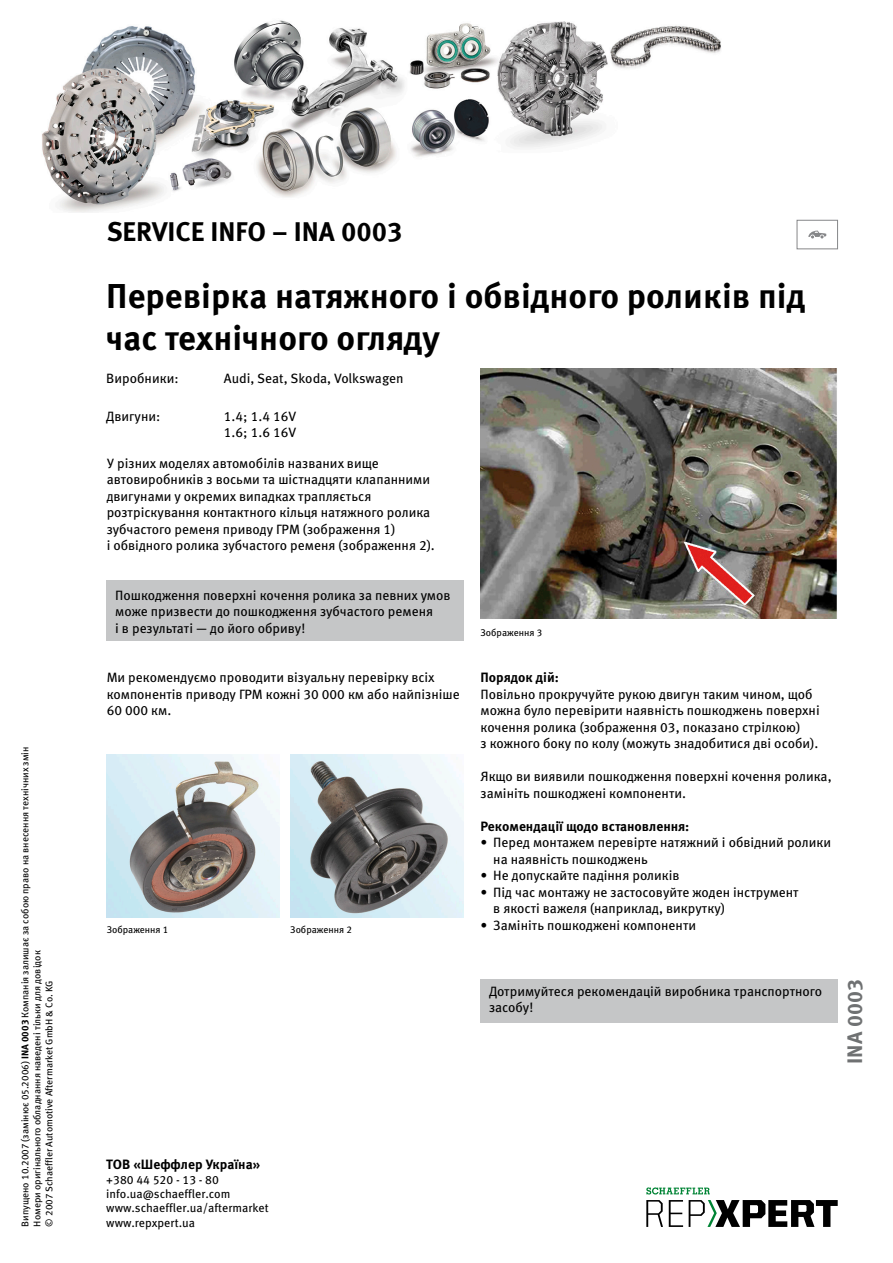
<style>
.page{position:relative;width:893px;height:1263px;background:#fff}
.page>*{position:absolute;margin:0;border:0;box-sizing:border-box;transform-origin:0 0}
.t1{font:700 34.5px/41.4px "Meta Pro";color:#000}
.t2{font:700 27px "Meta Pro";color:#000}
.t3{font:700 21px "Meta Pro";color:#6f7172}
.t4{font:13.5px/16.5px "Meta Pro";color:#000}
.t5{font:700 13.5px "Meta Pro";color:#000}
.t6{font:12px/14.4px "Meta Pro";color:#000}
.t7{font:9.75px/12px "Meta Pro";color:#000}
.s1{font-weight:700}
</style>
<div class="page">
<div style="left:107px;top:580px;width:357px;height:61px;background:#c5c6c7"></div>
<div style="left:480px;top:979px;width:358px;height:44px;background:#c5c6c7"></div>
<div style="left:797px;top:220px;width:41px;height:29px;border:1px solid #868789"></div>
<svg style="left:808px;top:231px;width:18px;height:7px"></svg>
<img style="left:42px;top:20px;width:679px;height:193px">
<svg style="left:646px;top:1200px;width:17px;height:27px"></svg>
<svg style="left:669px;top:1200px;width:14px;height:27px"></svg>
<svg style="left:689px;top:1200px;width:149px;height:27px"></svg>
<svg style="left:646px;top:1187px;width:64px;height:7px"></svg>
<img style="left:107px;top:754px;width:173px;height:164px">
<img style="left:290px;top:754px;width:174px;height:164px">
<img style="left:480px;top:369px;width:357px;height:250px">
<p class="t7" style="left:19px;top:1226px;width:481px;rotate:-90deg">Випущено 10.2007 (замінює 05.2006) <span class="s1">INA 0003</span> Компанія залишає за собою право на внесення технічних змін<br>Номери оригінального обладнання наведені тільки для довідок<br>© 2007 Schaeffler Automotive Aftermarket GmbH &amp; Co. KG</p>
<h2 class="t2" style="left:107px;top:210px;width:297px">SERVICE INFO – INA 0003</h2>
<h1 class="t1" style="left:106px;top:273px;width:701px">Перевірка натяжного і обвідного роликів під час технічного огляду</h1>
<p class="t4" style="left:106px;top:369px;width:74px">Виробники:</p>
<p class="t4" style="left:224px;top:369px;width:181px">Audi, Seat, Skoda, Volkswagen</p>
<p class="t4" style="left:106px;top:407px;width:56px">Двигуни:</p>
<p class="t4" style="left:224px;top:407px;width:74px">1.4; 1.4 16V<br>1.6; 1.6 16V</p>
<p class="t4" style="left:107px;top:454px;width:330px">У різних моделях автомобілів названих вище автовиробників з восьми та шістнадцяти клапанними двигунами у окремих випадках трапляється розтріскування контактного кільця натяжного ролика зубчастого ременя приводу ГРМ (зображення 1)<br>і обвідного ролика зубчастого ременя (зображення 2).</p>
<p class="t4" style="left:115px;top:586px;width:337px">Пошкодження поверхні кочення ролика за певних умов може призвести до пошкодження зубчастого ременя<br>і в результаті — до його обриву!</p>
<p class="t4" style="left:107px;top:668px;width:355px">Ми рекомендуємо проводити візуальну перевірку всіх компонентів приводу ГРМ кожні 30 000 км або найпізніше<br>60 000 км.</p>
<p class="t7" style="left:480px;top:626px;width:63px">Зображення 3</p>
<p class="t5" style="left:480px;top:667px;width:80px">Порядок дій:</p>
<p class="t4" style="left:480px;top:685px;width:341px">Повільно прокручуйте рукою двигун таким чином, щоб можна було перевірити наявність пошкоджень поверхні кочення ролика (зображення 03, показано стрілкою)<br>з кожного боку по колу (можуть знадобитися дві особи).</p>
<p class="t4" style="left:480px;top:767px;width:353px">Якщо ви виявили пошкодження поверхні кочення ролика, замініть пошкоджені компоненти.</p>
<p class="t5" style="left:480px;top:816px;width:210px">Рекомендації щодо встановлення:</p>
<p class="t4" style="left:493px;top:833px;width:339px;text-indent:-13px">• Перед монтажем перевірте натяжний і обвідний ролики на наявність пошкоджень</p>
<p class="t4" style="left:480px;top:866px;width:201px">• Не допускайте падіння роликів</p>
<p class="t4" style="left:493px;top:883px;width:307px;text-indent:-13px">• Під час монтажу не застосовуйте жоден інструмент в якості важеля (наприклад, викрутку)</p>
<p class="t7" style="left:107px;top:923px;width:63px">Зображення 1</p>
<p class="t7" style="left:290px;top:923px;width:63px">Зображення 2</p>
<p class="t4" style="left:480px;top:916px;width:217px">• Замініть пошкоджені компоненти</p>
<p class="t4" style="left:489px;top:982px;width:335px">Дотримуйтеся рекомендацій виробника транспортного засобу!</p>
<h3 class="t3" style="left:838px;top:1064px;width:86px;rotate:-90deg">INA 0003</h3>
<p class="t5" style="left:106px;top:1154px;width:155px">ТОВ «Шеффлер Україна»</p>
<p class="t6" style="left:106px;top:1171px;width:164px">+380 44 520 - 13 - 80 info.ua@schaeffler.com www.schaeffler.ua/aftermarket www.repxpert.ua</p>
</div>
